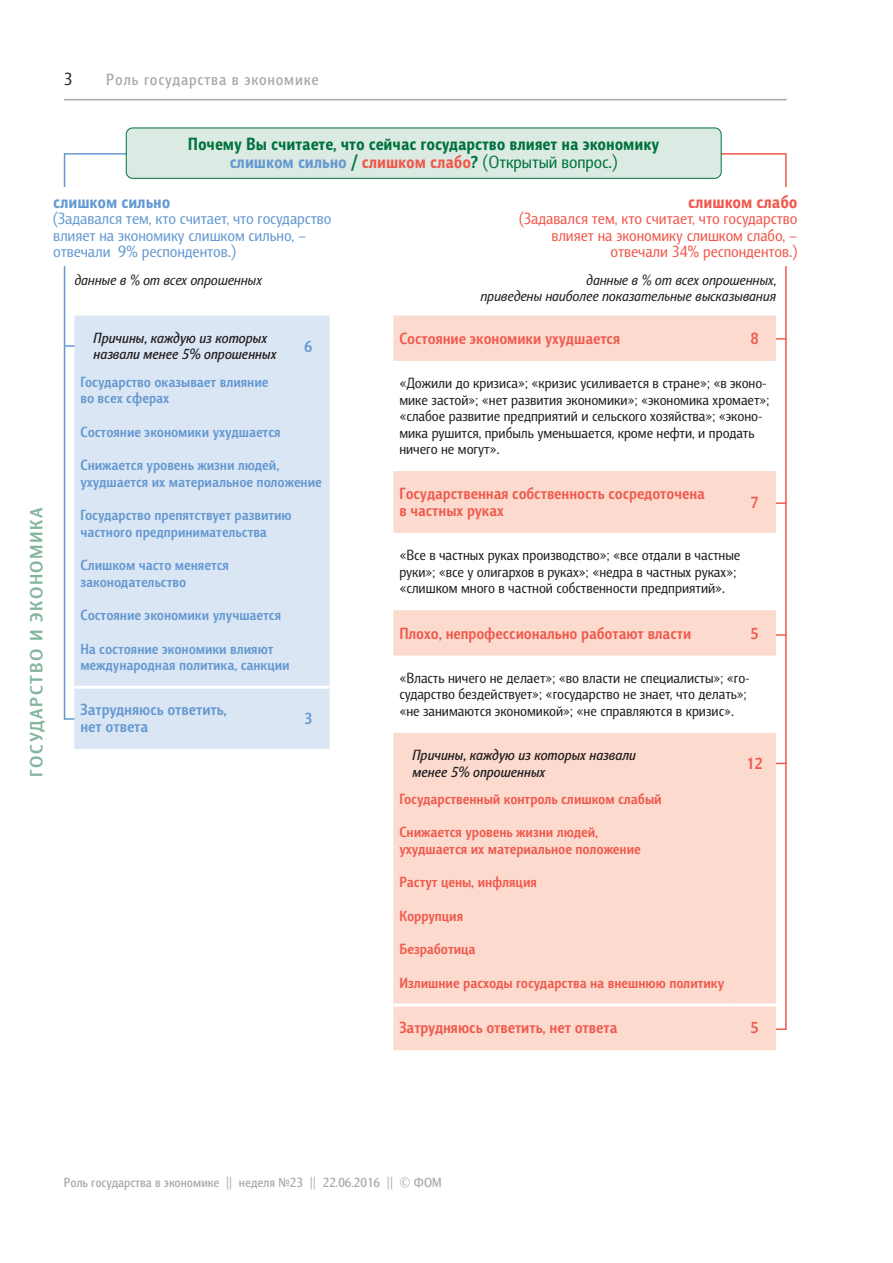
<style>
.page{position:relative;width:893px;height:1263px;background:#fff}
.page>*{position:absolute;margin:0;border:0;box-sizing:border-box;transform-origin:0 0}
.t1{font:800 18px/18px "Barnaul Grotesk";color:#00723e;text-align:center}
.t2{font:700 18px "Barnaul Grotesk";color:#84b69d;scale:1.1 1}
.t3{font:800 18px "Barnaul Grotesk";color:#6599d1}
.t4{font:800 18px "Barnaul Grotesk";color:#f0594d}
.t5{font:18px "Barnaul Grotesk";color:#231f20}
.t6{font:700 16.5px/16.5px "Barnaul Grotesk";color:#f0594d}
.t7{font:16.5px/16.5px "Barnaul Grotesk";color:#6599d1}
.t8{font:16.5px/16.5px "Barnaul Grotesk";color:#f0594d;text-align:right}
.t9{font:700 16.5px/16.5px "Barnaul Grotesk";color:#6599d1}
.t10{font:500 16.5px "Barnaul Grotesk";letter-spacing:.05em;color:#a8a9ad}
.t11{font:15px/16.5px "Barnaul Grotesk";color:#231f20}
.t12{font:700 15px/16.5px "Barnaul Grotesk";color:#6599d1}
.t13{font:700 15px/16.5px "Barnaul Grotesk";color:#f0594d}
.t14{font:italic 500 15px/16.5px "Barnaul Grotesk";color:#231f20}
.t15{font:italic 15px/16.5px "Barnaul Grotesk";color:#231f20;text-align:right}
.t16{font:500 13.5px "Barnaul Grotesk";color:#a8a9ad}
.s1{color:#6599d1}
.s2{color:#f0594d}
.s3{font-weight:400}
</style>
<div class="page">
<hr style="left:64px;top:99px;width:723px;height:1px;background:#a8a9ad">
<svg style="left:599px;top:153px;width:188px;height:877px"></svg>
<svg style="left:63px;top:152px;width:170px;height:568px"></svg>
<hr style="left:619px;top:338px;width:168px;height:2px;background:#f0594d">
<hr style="left:619px;top:502px;width:168px;height:2px;background:#f0594d">
<hr style="left:619px;top:634px;width:168px;height:2px;background:#f0594d">
<hr style="left:619px;top:763px;width:168px;height:1px;background:#f0594d">
<hr style="left:64px;top:345px;width:170px;height:2px;background:#6599d1">
<div style="left:126px;top:128px;width:595px;height:50px;background:#dbeae2;border-radius:7px"></div>
<div style="left:126px;top:128px;width:596px;height:51px;border:1px solid #00723e;border-radius:7px"></div>
<div style="left:53px;top:187px;width:325px;height:78px;background:#fff"></div>
<div style="left:471px;top:187px;width:326px;height:78px;background:#fff"></div>
<div style="left:74px;top:316px;width:256px;height:433px;background:#dbe6f4"></div>
<hr style="left:74px;top:686px;width:213px;height:3px;background:#fff">
<hr style="left:287px;top:686px;width:43px;height:3px;background:#fff">
<svg style="left:393px;top:316px;width:383px;height:734px;fill:#fcdace"></svg>
<hr style="left:393px;top:1003px;width:340px;height:3px;background:#fff">
<hr style="left:733px;top:1003px;width:43px;height:3px;background:#fff">
<p class="t5" style="left:64px;top:69px;width:10px">3</p>
<p class="t10" style="left:106px;top:70px;width:214px">Роль государства в экономике</p>
<p class="t1" style="left:188px;top:134px;width:473px">Почему Вы считаете, что сейчас государство влияет на экономику <span class="s1">слишком сильно</span> / <span class="s2">слишком слабо</span>? <span class="s3">(Открытый вопрос.)</span></p>
<p class="t3" style="left:53px;top:191px;width:119px">слишком сильно</p>
<p class="t7" style="left:53px;top:210px;width:280px">(Задавался тем, кто считает, что государство влияет на экономику слишком сильно, – отвечали 9% респондентов.)</p>
<p class="t15" style="left:74px;top:271px;width:189px">данные в % от всех опрошенных</p>
<p class="t2" style="left:26px;top:777px;width:246px;rotate:-90deg">Государство и экономика</p>
<p class="t14" style="left:93px;top:329px;width:184px">Причины, каждую из которых назвали менее 5% опрошенных</p>
<p class="t9" style="left:304px;top:337px;width:9px">6</p>
<p class="t12" style="left:80px;top:373px;width:189px">Государство оказывает влияние во всех сферах</p>
<p class="t12" style="left:80px;top:423px;width:202px">Состояние экономики ухудшается</p>
<p class="t12" style="left:80px;top:456px;width:243px">Снижается уровень жизни людей, ухудшается их материальное положение</p>
<p class="t12" style="left:80px;top:506px;width:213px">Государство препятствует развитию частного предпринимательства</p>
<p class="t12" style="left:80px;top:556px;width:150px">Слишком часто меняется законодательство</p>
<p class="t12" style="left:80px;top:607px;width:202px">Состояние экономики улучшается</p>
<p class="t12" style="left:80px;top:640px;width:211px">На состояние экономики влияют международная политика, санкции</p>
<p class="t9" style="left:80px;top:701px;width:148px">Затрудняюсь ответить, нет ответа</p>
<p class="t9" style="left:304px;top:710px;width:9px">3</p>
<p class="t4" style="left:688px;top:191px;width:111px">слишком слабо</p>
<p class="t8" style="left:519px;top:210px;width:280px">(Задавался тем, кто считает, что государство влияет на экономику слишком слабо, – отвечали 34% респондентов.)</p>
<p class="t15" style="left:480px;top:271px;width:297px">данные в % от всех опрошенных,<br>приведены наиболее показательные высказывания</p>
<p class="t6" style="left:399px;top:330px;width:222px">Состояние экономики ухудшается</p>
<p class="t6" style="left:751px;top:330px;width:9px">8</p>
<p class="t11" style="left:399px;top:375px;width:372px">«Дожили до кризиса»; «кризис усиливается в стране»; «в эконо&shy;мике застой»; «нет развития экономики»; «экономика хромает»; «слабое развитие предприятий и сельского хозяйства»; «эконо&shy;мика рушится, прибыль уменьшается, кроме нефти, и продать ничего не могут».</p>
<p class="t6" style="left:399px;top:485px;width:307px">Государственная собственность сосредоточена в частных руках</p>
<p class="t6" style="left:751px;top:494px;width:9px">7</p>
<p class="t11" style="left:399px;top:547px;width:342px">«Все в частных руках производство»; «все отдали в частные руки»; «все у олигархов в руках»; «недра в частных руках»; «слишком много в частной собственности предприятий».</p>
<p class="t6" style="left:399px;top:624px;width:293px">Плохо, непрофессионально работают власти</p>
<p class="t6" style="left:751px;top:624px;width:9px">5</p>
<p class="t11" style="left:399px;top:669px;width:352px">«Власть ничего не делает»; «во власти не специалисты»; «го&shy;сударство бездействует»; «государство не знает, что делать»; «не занимаются экономикой»; «не справляются в кризис».</p>
<p class="t14" style="left:412px;top:747px;width:225px">Причины, каждую из которых назвали менее 5% опрошенных</p>
<p class="t6" style="left:747px;top:755px;width:17px">12</p>
<p class="t13" style="left:399px;top:790px;width:264px">Государственный контроль слишком слабый</p>
<p class="t13" style="left:399px;top:824px;width:243px">Снижается уровень жизни людей, ухудшается их материальное положение</p>
<p class="t13" style="left:399px;top:874px;width:139px">Растут цены, инфляция</p>
<p class="t13" style="left:399px;top:907px;width:65px">Коррупция</p>
<p class="t13" style="left:399px;top:941px;width:78px">Безработица</p>
<p class="t13" style="left:399px;top:974px;width:326px">Излишние расходы государства на внешнюю политику</p>
<p class="t6" style="left:399px;top:1019px;width:220px">Затрудняюсь ответить, нет ответа</p>
<p class="t6" style="left:751px;top:1019px;width:9px">5</p>
<p class="t16" style="left:64px;top:1175px;width:379px">Роль государства в экономике || неделя №23 || 22.06.2016 || © ФОМ</p>
</div>
